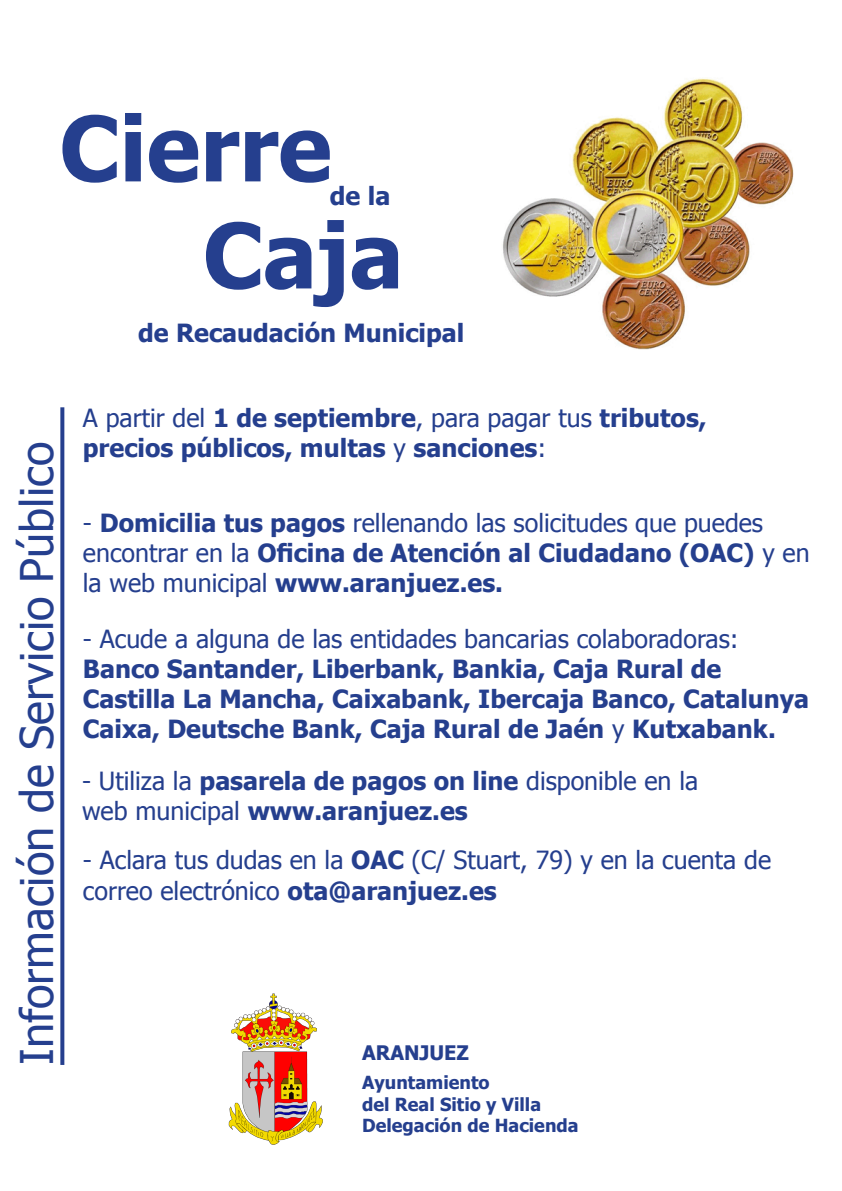
<style>
.page{position:relative;width:842px;height:1191px;background:#fff}
.page>*{position:absolute;margin:0;border:0;box-sizing:border-box;transform-origin:0 0}
.t1{font:700 90px "Tahoma";color:#253f8e}
.t2{font:45px "Tahoma";color:#253f8e}
.t3{font:700 25px/30px "Tahoma";color:#253f8e}
.t4{font:25px "Tahoma";color:#253f8e}
.t5{font:700 20px "Tahoma";color:#253f8e}
.t6{font:700 18px "Tahoma";color:#253f8e}
.s1{font-weight:700}
.s2{font-weight:400}
</style>
<div class="page">
<img style="left:503px;top:78px;width:291px;height:272px">
<svg style="left:60px;top:407px;width:4px;height:658px;background:#385098"></svg>
<img style="left:228px;top:993px;width:95px;height:152px">
<p class="t1" style="left:60px;top:85px;width:274px">Cierre</p>
<p class="t3" style="left:330px;top:179px;width:62px">de la</p>
<p class="t1" style="left:203px;top:192px;width:202px">Caja</p>
<p class="t3" style="left:138px;top:317px;width:328px">de Recaudación Municipal</p>
<p class="t2" style="left:7px;top:1065px;width:624px;rotate:-90deg">Información de Servicio Público</p>
<p class="t4" style="left:83px;top:401px;width:625px">A partir del <span class="s1">1 de septiembre</span>, para pagar tus <span class="s1">tributos,</span></p>
<p class="t3" style="left:83px;top:432px;width:465px">precios públicos, multas <span class="s2">y</span> sanciones<span class="s2">:</span></p>
<p class="t4" style="left:83px;top:506px;width:682px">- <span class="s1">Domicilia tus pagos</span> rellenando las solicitudes que puedes</p>
<p class="t3" style="left:83px;top:536px;width:728px"><span class="s2">encontrar en la</span> Oficina de Atención al Ciudadano (OAC) <span class="s2">y en la web municipal</span> www.aranjuez.es.</p>
<p class="t4" style="left:83px;top:622px;width:657px">- Acude a alguna de las entidades bancarias colaboradoras:</p>
<p class="t3" style="left:83px;top:653px;width:640px">Banco Santander, Liberbank, Bankia, Caja Rural de</p>
<p class="t3" style="left:83px;top:683px;width:728px">Castilla La Mancha, Caixabank, Ibercaja Banco, Catalunya<br>Caixa, Deutsche Bank, Caja Rural de Jaén <span class="s2">y</span> Kutxabank.</p>
<p class="t4" style="left:82px;top:764px;width:618px">- Utiliza la <span class="s1">pasarela de pagos on line</span> disponible en la</p>
<p class="t3" style="left:82px;top:795px;width:387px"><span class="s2">web municipal</span> www.aranjuez.es</p>
<p class="t4" style="left:83px;top:843px;width:690px">- Aclara tus dudas en la <span class="s1">OAC</span> (C/ Stuart, 79) y en la cuenta de</p>
<p class="t4" style="left:83px;top:873px;width:415px">correo electrónico <span class="s1">ota@aranjuez.es</span></p>
<p class="t5" style="left:362px;top:1039px;width:108px">ARANJUEZ</p>
<p class="t6" style="left:362px;top:1070px;width:129px">Ayuntamiento</p>
<p class="t6" style="left:362px;top:1091px;width:180px">del Real Sitio y Villa</p>
<p class="t6" style="left:362px;top:1113px;width:218px">Delegación de Hacienda</p>
</div>
